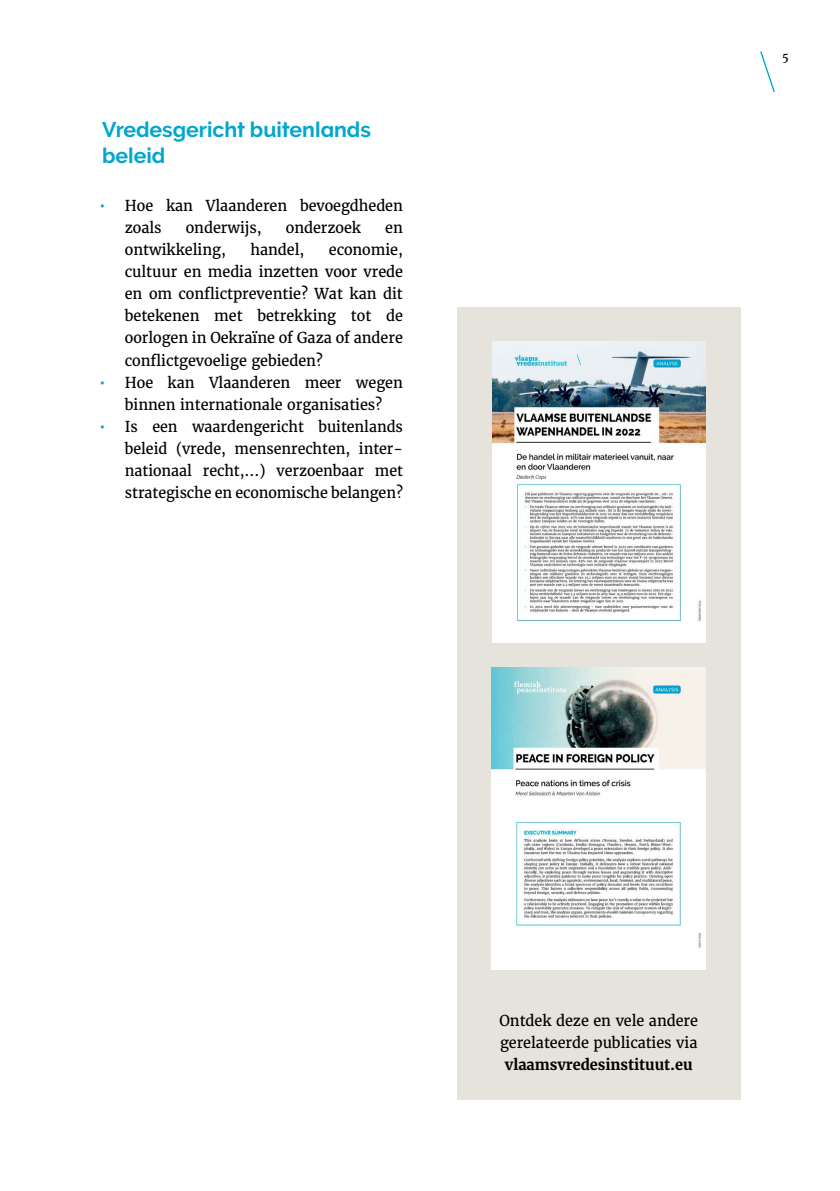
<style>
.page{position:relative;width:840px;height:1191px;background:#fff}
.page>*{position:absolute;margin:0;border:0;box-sizing:border-box;transform-origin:0 0}
._03_-_Tussentitel_-_niveau_1_1__blauw{font:700 21.2px/25.4px "Raleway";color:#00a6ce}
._02_-_Body_insprong{font:15px/22px "Merriweather";letter-spacing:-.005em;color:#000}
._02_-_Body_insprong-2{font:15px/22px "Merriweather";letter-spacing:-.005em;color:#000;text-align:justify;scale:.96 1}
._02_-_Body_insprong-3{font:700 15px "Merriweather";letter-spacing:-.005em;color:#000}
.t1{font:11.2px "Merriweather";color:#000}
.s1{color:#00a6ce}
</style>
<div class="page">
<svg style="left:760px;top:51px;width:15px;height:41px"></svg>
<div style="left:456px;top:308px;width:284px;height:792px;background:#e6e2dc"></div>
<img style="left:492px;top:341px;width:213px;height:302px">
<img style="left:491px;top:667px;width:214px;height:302px">
<p class="_03_-_Tussentitel_-_niveau_1_1__blauw" style="left:102px;top:117px;width:270px">Vredesgericht buitenlands beleid</p>
<p class="_02_-_Body_insprong" style="left:125px;top:195px;width:279px;text-indent:-25px"><span class="s1">•</span> Hoe kan Vlaanderen bevoegdheden zoals</p>
<p class="_02_-_Body_insprong" style="left:186px;top:217px;width:77px">onderwijs,</p>
<p class="_02_-_Body_insprong" style="left:286px;top:217px;width:77px">onderzoek</p>
<p class="_02_-_Body_insprong" style="left:385px;top:217px;width:19px">en</p>
<p class="_02_-_Body_insprong" style="left:125px;top:239px;width:102px">ontwikkeling,</p>
<p class="_02_-_Body_insprong" style="left:250px;top:239px;width:55px">handel,</p>
<p class="_02_-_Body_insprong" style="left:125px;top:239px;width:279px;text-align:justify;text-indent:204px">economie, cultuur en media inzetten voor vrede en om conflictpreventie? Wat kan dit betekenen met betrekking tot de oorlogen in Oekraïne of Gaza of andere conflictgevoelige gebieden?</p>
<p class="_02_-_Body_insprong" style="left:99px;top:371px;width:305px;text-align:center"><span class="s1">•</span> Hoe kan Vlaanderen meer wegen binnen internationale organisaties?</p>
<p class="_02_-_Body_insprong-2" style="left:125px;top:415px;width:291px;text-indent:-25px"><span class="s1">•</span> Is een waardengericht buitenlands beleid (vrede, mensenrechten, inter&shy;nationaal recht,…) verzoenbaar met strategische en economische belangen?</p>
<p class="t1" style="left:781px;top:50px;width:8px">5</p>
<p class="_02_-_Body_insprong" style="left:499px;top:1009px;width:200px">Ontdek deze en vele andere</p>
<p class="_02_-_Body_insprong" style="left:499px;top:1031px;width:199px">gerelateerde publicaties via</p>
<p class="_02_-_Body_insprong-3" style="left:504px;top:1054px;width:189px">vlaamsvredesinstituut.eu</p>
</div>
